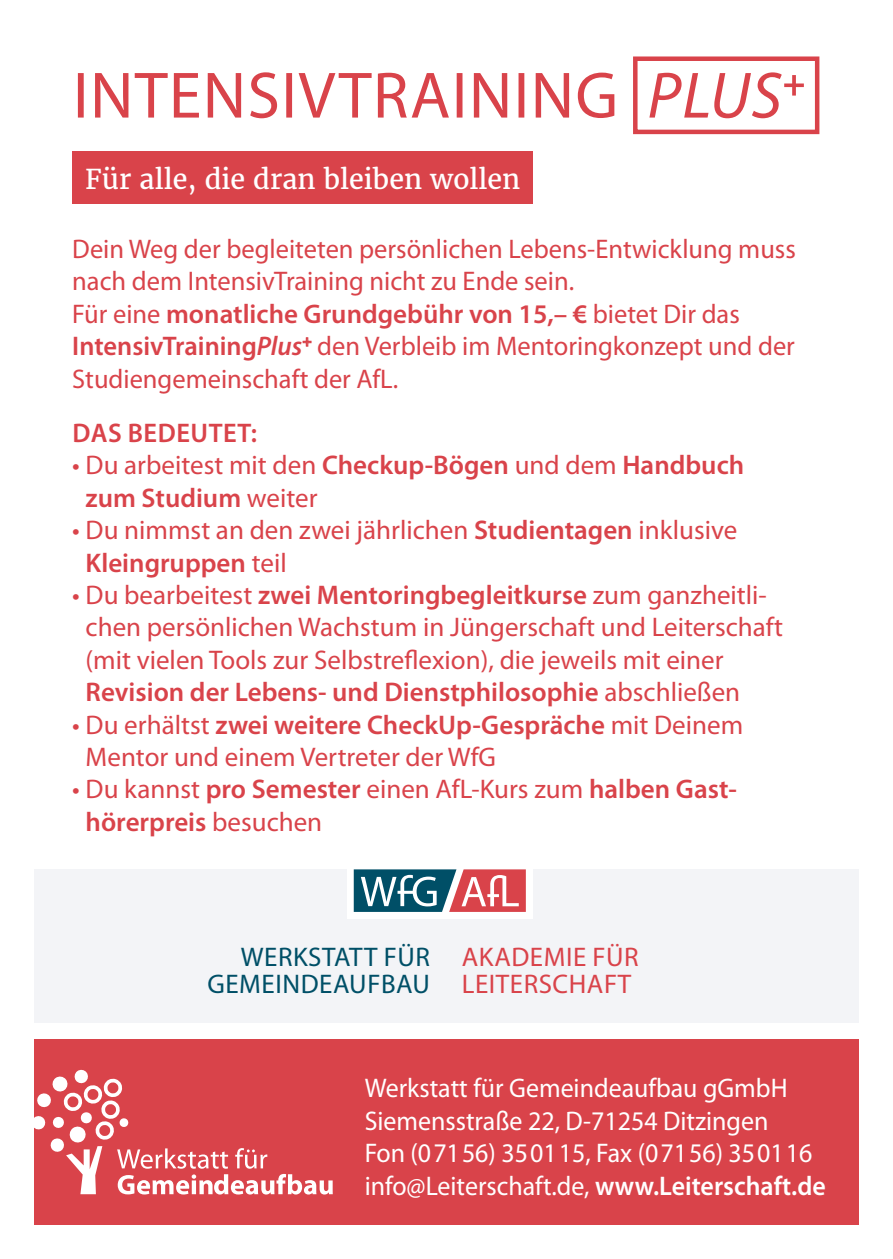
<style>
.page{position:relative;width:893px;height:1259px;background:#fff}
.page>*{position:absolute;margin:0;border:0;box-sizing:border-box;transform-origin:0 0}
.t1{font:27px/32.4px "Myriad Pro";color:#d9434a}
.t2{font:27px "Myriad Pro";color:#fff;scale:.96 1}
.t3{font:600 27px/32.4px "Myriad Pro";letter-spacing:.005em;color:#d9434a}
.t4{font:27px "Merriweather";color:#fff}
.t5{font:27px "Myriad Pro";letter-spacing:.02em;color:#004f67}
.t6{font:27px "Myriad Pro";letter-spacing:.02em;color:#d9434a}
.s1{font-weight:600}
.s2{font-weight:600;font-style:italic}
.s3{font-weight:400}
</style>
<div class="page">
<div style="left:34px;top:1039px;width:825px;height:186px;background:#d9434a"></div>
<svg style="left:34px;top:1069px;width:299px;height:125px"></svg>
<div style="left:34px;top:869px;width:825px;height:153px;background:#f3f4f7"></div>
<div style="left:347px;top:862px;width:186px;height:56px;background:#fff"></div>
<svg style="left:354px;top:869px;width:172px;height:43px"></svg>
<svg style="left:78px;top:72px;width:726px;height:46px"></svg>
<div style="left:72px;top:152px;width:461px;height:52px;background:#d9434a"></div>
<div style="left:633px;top:56px;width:186px;height:78px;border:4px solid #d9434a"></div>
<p class="t4" style="left:85px;top:163px;width:437px">Für alle, die dran bleiben wollen</p>
<p class="t1" style="left:72px;top:232px;width:725px">Dein Weg der begleiteten persönlichen Lebens-Entwicklung muss nach dem IntensivTraining nicht zu Ende sein.</p>
<p class="t1" style="left:72px;top:297px;width:724px">Für eine <span class="s1">monatliche Grundgebühr von 15,– €</span> bietet Dir das<br><span class="s1">IntensivTraining</span><span class="s2">Plus</span><sup>+</sup> den Verbleib im Mentoringkonzept und der<br>Studiengemeinschaft der AfL.</p>
<p class="t3" style="left:73px;top:416px;width:186px">DAS BEDEUTET:</p>
<p class="t3" style="left:86px;top:448px;width:660px;text-indent:-13px"><span class="s3">• Du arbeitest mit den</span> Checkup-Bögen <span class="s3">und dem</span> Handbuch zum Studium <span class="s3">weiter</span></p>
<p class="t1" style="left:86px;top:513px;width:653px;text-indent:-13px">• Du nimmst an den zwei jährlichen <span class="s1">Studientagen</span> inklusive<br><span class="s1">Kleingruppen</span> teil</p>
<p class="t1" style="left:86px;top:578px;width:699px;text-indent:-13px">• Du bearbeitest <span class="s1">zwei Mentoringbegleitkurse</span> zum ganzheitli&shy;chen persönlichen Wachstum in Jüngerschaft und Leiterschaft (mit vielen Tools zur Selbstreflexion), die jeweils mit einer <span class="s1">Revision der Lebens- und Dienstphilosophie</span> abschließen</p>
<p class="t1" style="left:86px;top:708px;width:659px;text-indent:-13px">• Du erhältst <span class="s1">zwei weitere CheckUp-Gespräche</span> mit Deinem<br>Mentor und einem Vertreter der WfG</p>
<p class="t1" style="left:86px;top:772px;width:651px;text-indent:-13px">• Du kannst <span class="s1">pro Semester</span> einen AfL-Kurs zum <span class="s1">halben Gast&shy;hörerpreis</span> besuchen</p>
<p class="t5" style="left:241px;top:940px;width:191px">WERKSTATT FÜR</p>
<p class="t5" style="left:207px;top:967px;width:224px">GEMEINDEAUFBAU</p>
<p class="t6" style="left:462px;top:940px;width:178px">AKADEMIE FÜR</p>
<p class="t6" style="left:462px;top:967px;width:171px">LEITERSCHAFT</p>
<p class="t2" style="left:365px;top:1071px;width:442px">Werkstatt für Gemeindeaufbau gGmbH</p>
<p class="t2" style="left:365px;top:1104px;width:422px">Siemensstraße 22, D-71254 Ditzingen</p>
<p class="t2" style="left:365px;top:1136px;width:468px">Fon (07156) 350115, Fax (07156) 350116</p>
<p class="t2" style="left:365px;top:1168px;width:482px">info@Leiterschaft.de, <span class="s1">www.Leiterschaft.de</span></p>
</div>
